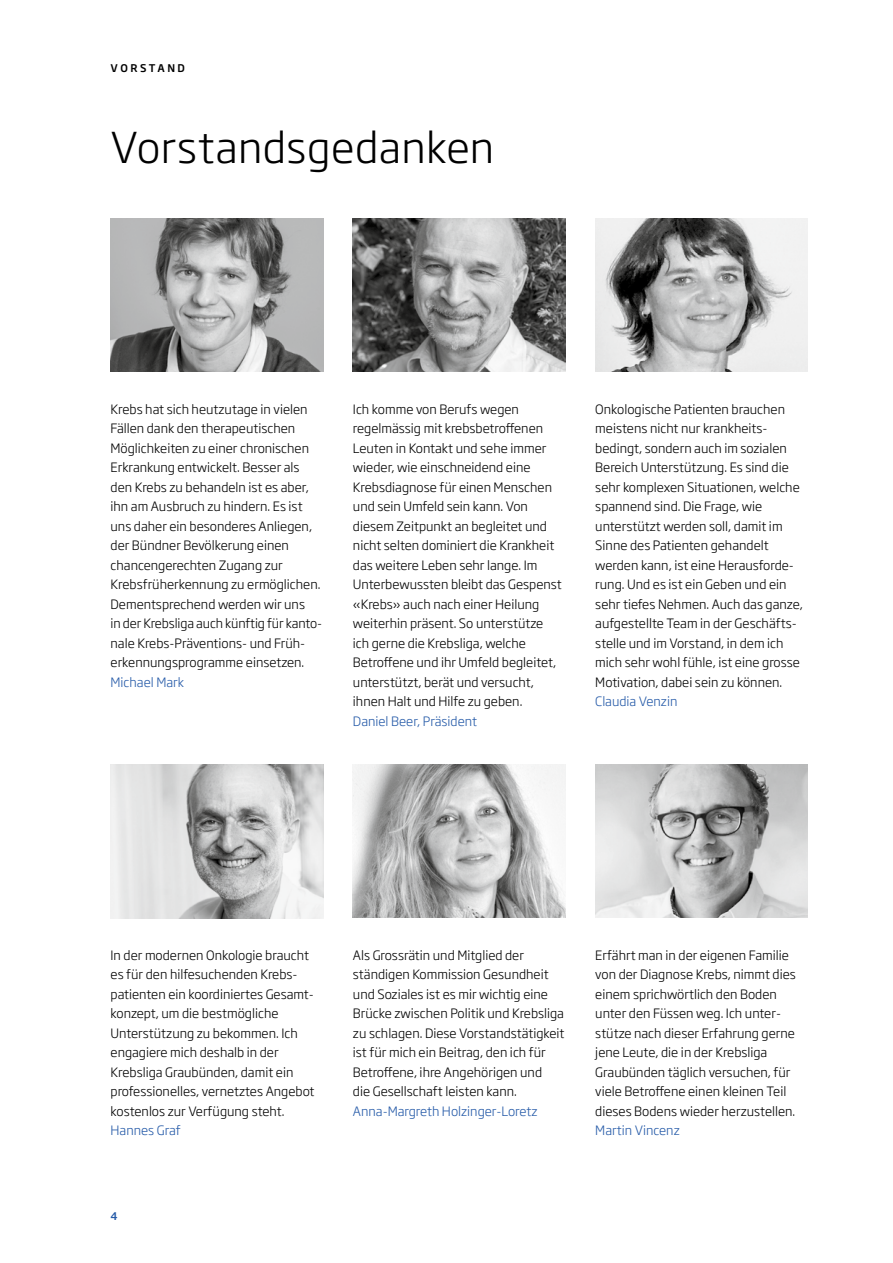
<style>
.page{position:relative;width:893px;height:1263px;background:#fff}
.page>*{position:absolute;margin:0;border:0;box-sizing:border-box;transform-origin:0 0}
.t1{font:300 42px "Soho Gothic Pro";letter-spacing:.01em;color:#000}
.t2{font:300 12.75px/19.5px "Soho Gothic Pro";color:#000}
.t3{font:300 12.75px "Soho Gothic Pro";color:#255aa8}
.t4{font:500 10.5px "Soho Gothic Pro";letter-spacing:.235em;color:#000}
.t5{font:500 10.5px "Soho Gothic Pro";color:#255aa8}
</style>
<div class="page">
<img style="left:111px;top:219px;width:212px;height:153px">
<img style="left:595px;top:765px;width:213px;height:153px">
<img style="left:595px;top:219px;width:213px;height:153px">
<img style="left:353px;top:764px;width:213px;height:153px">
<img style="left:353px;top:219px;width:213px;height:153px">
<img style="left:111px;top:765px;width:212px;height:153px">
<p class="t4" style="left:111px;top:59px;width:76px">VORSTAND</p>
<h1 class="t1" style="left:111px;top:115px;width:385px">Vorstandsgedanken</h1>
<p class="t2" style="left:111px;top:398px;width:211px">Krebs hat sich heutzutage in vielen Fällen dank den therapeutischen Möglichkeiten zu einer chronischen Erkrankung entwickelt. Besser als den Krebs zu behandeln ist es aber, ihn am Ausbruch zu hindern. Es ist uns daher ein besonderes Anliegen, der Bündner Bevölkerung einen chancengerechten Zugang zur Krebsfrüherkennung zu ermöglichen.<br>Dementsprechend werden wir uns<br>in der Krebsliga auch künftig für kanto&shy;nale Krebs-Präventions- und Früh&shy;erkennungsprogramme einsetzen.</p>
<p class="t3" style="left:111px;top:672px;width:75px">Michael Mark</p>
<p class="t2" style="left:353px;top:398px;width:210px">Ich komme von Berufs wegen regelmässig mit krebsbetroffenen Leuten in Kontakt und sehe immer wieder, wie einschneidend eine Krebsdiagnose für einen Menschen und sein Umfeld sein kann. Von diesem Zeitpunkt an begleitet und nicht selten dominiert die Krankheit das weitere Leben sehr lange. Im Unterbewussten bleibt das Gespenst «Krebs» auch nach einer Heilung weiterhin präsent. So unterstütze ich gerne die Krebsliga, welche Betroffene und ihr Umfeld begleitet, unterstützt, berät und versucht, ihnen Halt und Hilfe zu geben.</p>
<p class="t3" style="left:353px;top:711px;width:126px">Daniel Beer, Präsident</p>
<p class="t2" style="left:595px;top:398px;width:209px">Onkologische Patienten brauchen meistens nicht nur krankheits&shy;bedingt, sondern auch im sozialen Bereich Unterstützung. Es sind die sehr komplexen Situationen, welche spannend sind. Die Frage, wie unterstützt werden soll, damit im Sinne des Patienten gehandelt werden kann, ist eine Herausforde&shy;rung. Und es ist ein Geben und ein sehr tiefes Nehmen. Auch das ganze, aufgestellte Team in der Geschäfts&shy;stelle und im Vorstand, in dem ich mich sehr wohl fühle, ist eine grosse Motivation, dabei sein zu können.</p>
<p class="t3" style="left:595px;top:691px;width:84px">Claudia Venzin</p>
<p class="t2" style="left:111px;top:944px;width:206px">In der modernen Onkologie braucht es für den hilfesuchenden Krebs&shy;patienten ein koordiniertes Gesamt&shy;konzept, um die bestmögliche Unterstützung zu bekommen. Ich engagiere mich deshalb in der Krebsliga Graubünden, damit ein professionelles, vernetztes Angebot kostenlos zur Verfügung steht.</p>
<p class="t3" style="left:111px;top:1120px;width:72px">Hannes Graf</p>
<p class="t5" style="left:111px;top:1208px;width:9px">4</p>
<p class="t2" style="left:353px;top:944px;width:213px">Als Grossrätin und Mitglied der ständigen Kommission Gesundheit und Soziales ist es mir wichtig eine Brücke zwischen Politik und Krebsliga zu schlagen. Diese Vorstandstätigkeit ist für mich ein Beitrag, den ich für Betroffene, ihre Angehörigen und<br>die Gesellschaft leisten kann.</p>
<p class="t3" style="left:353px;top:1101px;width:186px">Anna-Margreth Holzinger-Loretz</p>
<p class="t2" style="left:595px;top:944px;width:202px">Erfährt man in der eigenen Familie von der Diagnose Krebs, nimmt dies einem sprichwörtlich den Boden unter den Füssen weg. Ich unter&shy;stütze nach dieser Erfahrung gerne jene Leute, die in der Krebsliga Graubünden täglich versuchen, für viele Betroffene einen kleinen Teil dieses Bodens wieder herzustellen.</p>
<p class="t3" style="left:595px;top:1120px;width:86px">Martin Vincenz</p>
</div>
